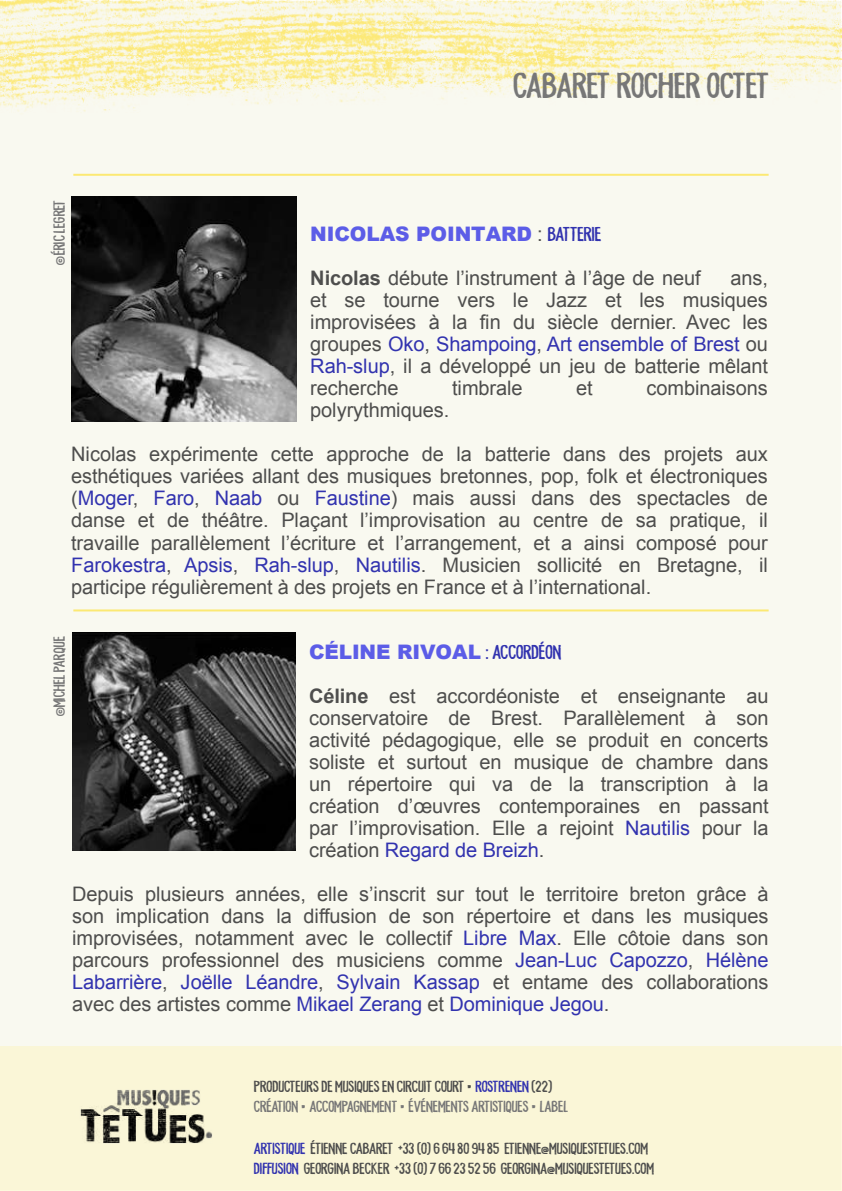
<style>
.page{position:relative;width:842px;height:1191px;background:#fff}
.page>*{position:absolute;margin:0;border:0;box-sizing:border-box;transform-origin:0 0}
.t1{font:36px "Memorial Lane";letter-spacing:-.005em;color:#777}
.t2{font:20px/22px "Arial";letter-spacing:-.005em;color:#4e4e4d;text-align:justify}
.t3{font:900 20px "Arial";letter-spacing:-.005em;color:#5c5de7}
.t4{font:16px/20px "Memorial Lane";letter-spacing:-.005em;color:#4e4e4d}
.t5{font:16px/20px "Memorial Lane";letter-spacing:-.005em;color:#777}
.s1{font-weight:400;color:#4e4e4d}
.s2{font-family:"Memorial Lane";font-weight:400;color:#3233af}
.s3{font-weight:700}
.s4{color:#3233af}
.s5{color:#4e4e4d}
</style>
<div class="page">
<div style="left:0;top:1px;width:841px;height:1189px;background:#f9f9f0"></div>
<img style="left:0;top:0;width:842px;height:112px">
<hr style="left:73px;top:174px;width:696px;height:2px;background:#fce973">
<hr style="left:73px;top:609px;width:696px;height:2px;background:#fce973">
<img style="left:76px;top:1082px;width:142px;height:67px">
<img style="left:71px;top:196px;width:225px;height:225px">
<img style="left:73px;top:632px;width:222px;height:218px">
<p class="t5" style="left:49px;top:264px;width:67px;rotate:-90deg">©ÉRIC LEGRET</p>
<h1 class="t1" style="left:514px;top:66px;width:258px">CABARET ROCHER OCTET</h1>
<p class="t3" style="left:310px;top:219px;width:293px">NICOLAS POINTARD <span class="s1">:</span> <span class="s2">BATTERIE</span></p>
<p class="t2" style="left:310px;top:267px;width:392px"><span class="s3">Nicolas</span> débute l’instrument à l’âge de neuf</p>
<p class="t2" style="left:310px;top:267px;width:459px;text-indent:420px">ans, et se tourne vers le Jazz et les musiques improvisées à la fin du siècle dernier. Avec les groupes <span class="s4">Oko</span>, <span class="s4">Shampoing</span>, <span class="s4">Art ensemble of Brest</span> ou <span class="s4">Rah-slup</span>, il a développé un jeu de batterie mêlant recherche</p>
<p class="t2" style="left:452px;top:377px;width:72px">timbrale</p>
<p class="t2" style="left:576px;top:377px;width:18px">et</p>
<p class="t2" style="left:646px;top:377px;width:123px">combinaisons</p>
<p class="t2" style="left:310px;top:399px;width:140px">polyrythmiques.</p>
<p class="t2" style="left:71px;top:443px;width:698px">Nicolas expérimente cette approche de la batterie dans des projets aux esthétiques variées allant des musiques bretonnes, pop, folk et électroniques (<span class="s4">Moger</span>, <span class="s4">Faro</span>, <span class="s4">Naab</span> ou <span class="s4">Faustine</span>) mais aussi dans des spectacles de danse et de théâtre. Plaçant l’improvisation au centre de sa pratique, il travaille parallèlement l’écriture et l’arrangement, et a ainsi composé pour <span class="s4">Farokestra</span>, <span class="s4">Apsis</span>, <span class="s4">Rah-slup</span>, <span class="s4">Nautilis</span>. Musicien sollicité en Bretagne, il participe régulièrement à des projets en France et à l’international.</p>
<p class="t5" style="left:49px;top:716px;width:82px;rotate:-90deg">©MICHEL PARQUE</p>
<p class="t3" style="left:309px;top:637px;width:254px">CÉLINE RIVOAL <span class="s2">: ACCORDÉON</span></p>
<p class="t2" style="left:309px;top:685px;width:461px"><span class="s3">Céline</span> est accordéoniste et enseignante au conservatoire de Brest. Parallèlement à son activité pédagogique, elle se produit en concerts soliste et surtout en musique de chambre dans un répertoire qui va de la transcription à la création d’œuvres contemporaines en passant par l’improvisation. Elle a rejoint <span class="s4">Nautilis</span> pour la création <span class="s4">Regard de Breizh</span>.</p>
<p class="t2" style="left:72px;top:883px;width:698px">Depuis plusieurs années, elle s’inscrit sur tout le territoire breton grâce à son implication dans la diffusion de son répertoire et dans les musiques improvisées, notamment avec le collectif <span class="s4">Libre Max</span>. Elle côtoie dans son parcours professionnel des musiciens comme <span class="s4">Jean-Luc Capozzo</span>, <span class="s4">Hélène Labarrière</span>, <span class="s4">Joëlle Léandre</span>, <span class="s4">Sylvain Kassap</span> et entame des collaborations avec des artistes comme <span class="s4">Mikael Zerang</span> et <span class="s4">Dominique Jegou</span>.</p>
<p class="t5" style="left:254px;top:1077px;width:316px"><span class="s5">PRODUCTEURS DE MUSIQUES EN CIRCUIT COURT •</span><span class="s4">ROSTRENEN</span> <span class="s5">(22)<br></span>CRÉATION •ACCOMPAGNEMENT •ÉVÉNEMENTS ARTISTIQUES •LABEL</p>
<p class="t4" style="left:254px;top:1139px;width:402px"><span class="s4">ARTISTIQUE</span> ÉTIENNE CABARET +33 (0)6 64 80 94 85 ETIENNE@MUSIQUESTETUES.COM<br><span class="s4">DIFFUSION</span> GEORGINA BECKER +33 (0)7 66 23 52 56 GEORGINA@MUSIQUESTETUES.COM</p>
</div>
